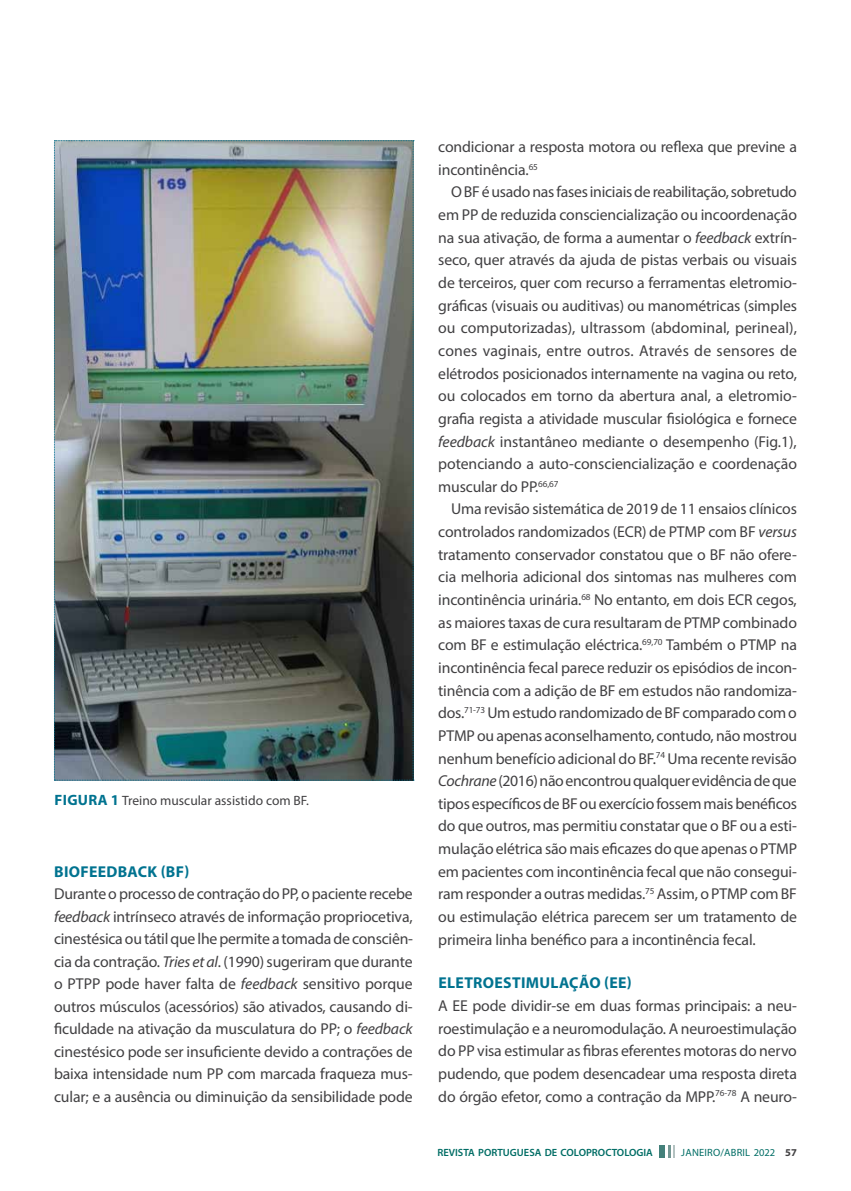
<style>
.page{position:relative;width:851px;height:1191px;background:#fff}
.page>*{position:absolute;margin:0;border:0;box-sizing:border-box;transform-origin:0 0}
.t1{font:15.75px/22.6px "Myriad Pro";letter-spacing:-.01em;color:#414042;text-align:justify}
.t2{font:700 15.75px "Myriad Pro";letter-spacing:.02em;color:#007390}
.t3{font:13.5px "Myriad Pro";color:#414042}
.t4{font:600 10.5px "Myriad Pro";color:#006d65}
.t5{font:10.5px "Myriad Pro";letter-spacing:.02em;color:#006d65}
.s1{font-weight:700;font-size:15px;color:#007390}
.s2{font-style:italic}
.s3{font-weight:700;color:#414042}
</style>
<div class="page">
<div style="left:659px;top:1145px;width:6px;height:12px;background:#43807a"></div>
<svg style="left:668px;top:1145px;width:6px;height:12px"></svg>
<img style="left:54px;top:140px;width:360px;height:640px">
<p class="t3" style="left:55px;top:792px;width:256px"><span class="s1">FIGURA 1</span> Treino muscular assistido com BF.</p>
<p class="t2" style="left:54px;top:861px;width:137px">BIOFEEDBACK (BF)</p>
<p class="t1" style="left:54px;top:882px;width:360px">Durante o processo de contração do PP, o paciente recebe <span class="s2">feedback</span> intrínseco através de informação propriocetiva, cinestésica ou tátil que lhe permite a tomada de consciên&shy;cia da contração. <span class="s2">Tries et al</span>. (1990) sugeriram que durante o PTPP pode haver falta de <span class="s2">feedback</span> sensitivo porque outros músculos (acessórios) são ativados, causando di&shy;ficuldade na ativação da musculatura do PP; o <span class="s2">feedback </span>cinestésico pode ser insuficiente devido a contrações de baixa intensidade num PP com marcada fraqueza mus&shy;cular; e a ausência ou diminuição da sensibilidade pode</p>
<p class="t1" style="left:438px;top:135px;width:360px">condicionar a resposta motora ou reflexa que previne a incontinência.<sup>65</sup></p>
<p class="t1" style="left:438px;top:181px;width:360px;text-indent:13px">O BF é usado nas fases iniciais de reabilitação, sobretudo em PP de reduzida consciencialização ou incoordenação na sua ativação, de forma a aumentar o <span class="s2">feedback</span> extrín&shy;seco, quer através da ajuda de pistas verbais ou visuais de terceiros, quer com recurso a ferramentas eletromio&shy;gráficas (visuais ou auditivas) ou manométricas (simples ou computorizadas), ultrassom (abdominal, perineal), cones vaginais, entre outros. Através de sensores de elétrodos posicionados internamente na vagina ou reto, ou colocados em torno da abertura anal, a eletromio&shy;grafia regista a atividade muscular fisiológica e fornece <span class="s2">feedback</span> instantâneo mediante o desempenho (Fig.1), potenciando a auto-consciencialização e coordenação muscular do PP.<sup>66,67</sup></p>
<p class="t1" style="left:438px;top:497px;width:360px;text-indent:13px">Uma revisão sistemática de 2019 de 11 ensaios clínicos controlados randomizados (ECR) de PTMP com BF <span class="s2">versus </span>tratamento conservador constatou que o BF não ofere&shy;cia melhoria adicional dos sintomas nas mulheres com incontinência urinária.<sup>68</sup> No entanto, em dois ECR cegos, as maiores taxas de cura resultaram de PTMP combinado com BF e estimulação eléctrica.<sup>69,70</sup> Também o PTMP na incontinência fecal parece reduzir os episódios de incon&shy;tinência com a adição de BF em estudos não randomiza&shy;dos.<sup>71-73</sup> Um estudo randomizado de BF comparado com o PTMP ou apenas aconselhamento, contudo, não mostrou nenhum benefício adicional do BF.<sup>74</sup> Uma recente revisão <span class="s2">Cochrane</span> (2016) não encontrou qualquer evidência de que tipos específicos de BF ou exercício fossem mais benéficos do que outros, mas permitiu constatar que o BF ou a esti&shy;mulação elétrica são mais eficazes do que apenas o PTMP em pacientes com incontinência fecal que não consegui&shy;ram responder a outras medidas.<sup>75</sup> Assim, o PTMP com BF ou estimulação elétrica parecem ser um tratamento de primeira linha benéfico para a incontinência fecal.</p>
<p class="t2" style="left:438px;top:973px;width:195px">ELETROESTIMULAÇÃO (EE)</p>
<p class="t1" style="left:438px;top:994px;width:360px">A EE pode dividir-se em duas formas principais: a neu&shy;roestimulação e a neuromodulação. A neuroestimulação do PP visa estimular as fibras eferentes motoras do nervo pudendo, que podem desencadear uma resposta direta do órgão efetor, como a contração da MPP.<sup>76-78</sup> A neuro-</p>
<p class="t4" style="left:437px;top:1146px;width:217px">REVISTA PORTUGUESA DE COLOPROCTOLOGIA</p>
<p class="t5" style="left:681px;top:1146px;width:117px">JANEIRO/ABRIL 2022 <span class="s3">57</span></p>
</div>
